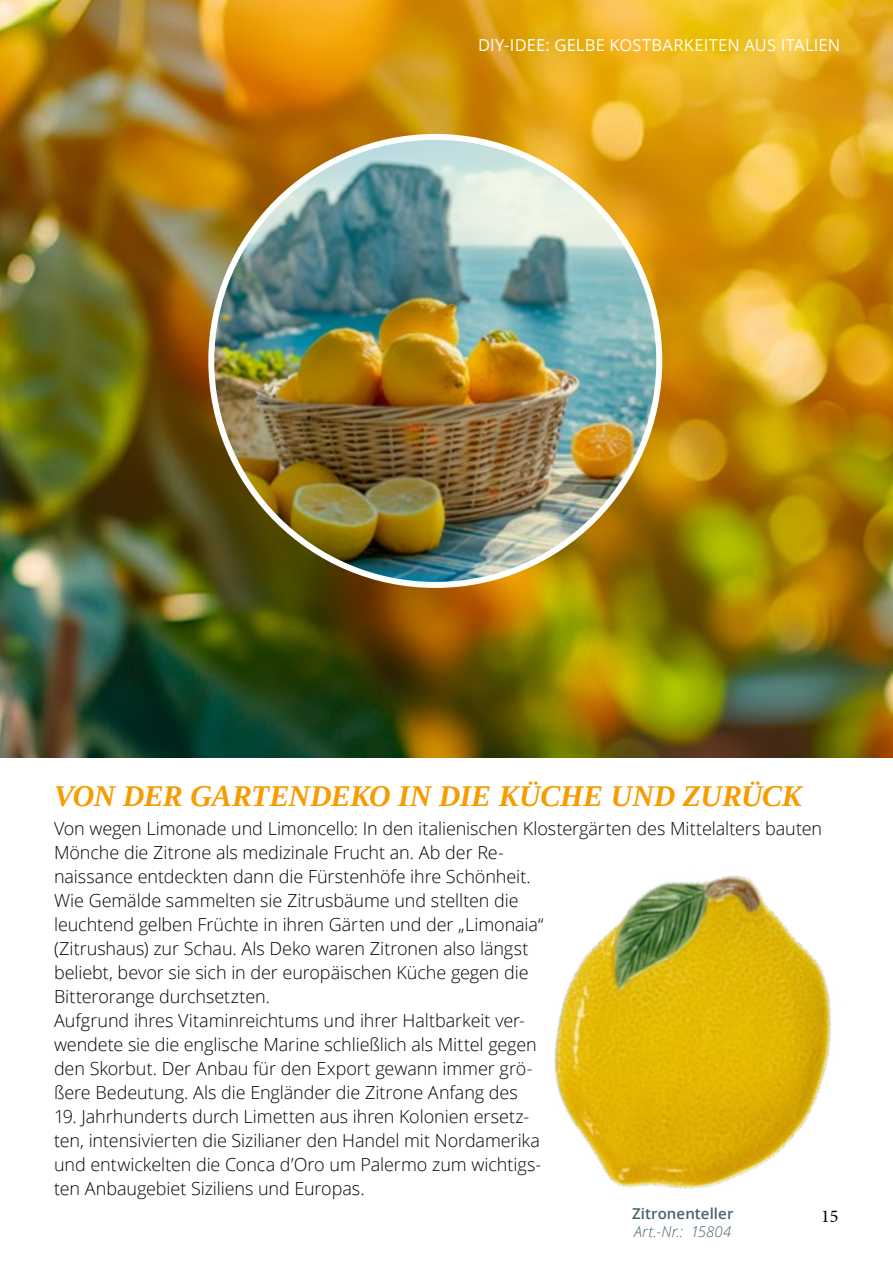
<style>
.page{position:relative;width:893px;height:1263px;background:#fff}
.page>*{position:absolute;margin:0;border:0;box-sizing:border-box;transform-origin:0 0}
.t1{font:italic 700 30px "Liberation Serif";letter-spacing:-.02em;color:#f69c00}
.t2{font:300 18px/24px "Open Sans";letter-spacing:-.005em;color:#050400}
.t3{font:18px "Minion Pro";color:#000}
.t4{font:16.5px "Open Sans";letter-spacing:.015em;color:#fff}
.t5{font:600 15px "Open Sans";letter-spacing:.005em;color:#49626b}
.t6{font:italic 300 15px "Open Sans";letter-spacing:.015em;color:#49626b}
</style>
<div class="page">
<img style="left:0;top:0;width:893px;height:758px">
<img style="left:211px;top:137px;width:448px;height:446px">
<img style="left:554px;top:875px;width:277px;height:314px">
<p class="t4" style="left:478px;top:34px;width:364px">DIY-IDEE: GELBE KOSTBARKEITEN AUS ITALIEN</p>
<h1 class="t1" style="left:54px;top:777px;width:749px">VON DER GARTENDEKO IN DIE KÜCHE UND ZURÜCK</h1>
<p class="t2" style="left:54px;top:816px;width:770px">Von wegen Limonade und Limoncello: In den italienischen Klostergärten des Mittelalters bauten Mönche die Zitrone als medizinale Frucht an. Ab der Re-<br>naissance entdeckten dann die Fürstenhöfe ihre Schönheit.<br>Wie Gemälde sammelten sie Zitrusbäume und stellten die<br>leuchtend gelben Früchte in ihren Gärten und der „Limonaia“<br>(Zitrushaus) zur Schau. Als Deko waren Zitronen also längst<br>beliebt, bevor sie sich in der europäischen Küche gegen die<br>Bitterorange durchsetzten.<br>Aufgrund ihres Vitaminreichtums und ihrer Haltbarkeit ver-<br>wendete sie die englische Marine schließlich als Mittel gegen<br>den Skorbut. Der Anbau für den Export gewann immer grö-<br>ßere Bedeutung. Als die Engländer die Zitrone Anfang des</p>
<p class="t2" style="left:54px;top:1104px;width:489px">19. Jahrhunderts durch Limetten aus ihren Kolonien ersetz&shy;ten, intensivierten die Sizilianer den Handel mit Nordamerika und entwickelten die Conca d’Oro um Palermo zum wichtigs&shy;ten Anbaugebiet Siziliens und Europas.</p>
<p class="t5" style="left:632px;top:1203px;width:103px">Zitronenteller</p>
<p class="t6" style="left:634px;top:1221px;width:99px">Art.-Nr.: 15804</p>
<p class="t3" style="left:821px;top:1204px;width:19px">15</p>
</div>
